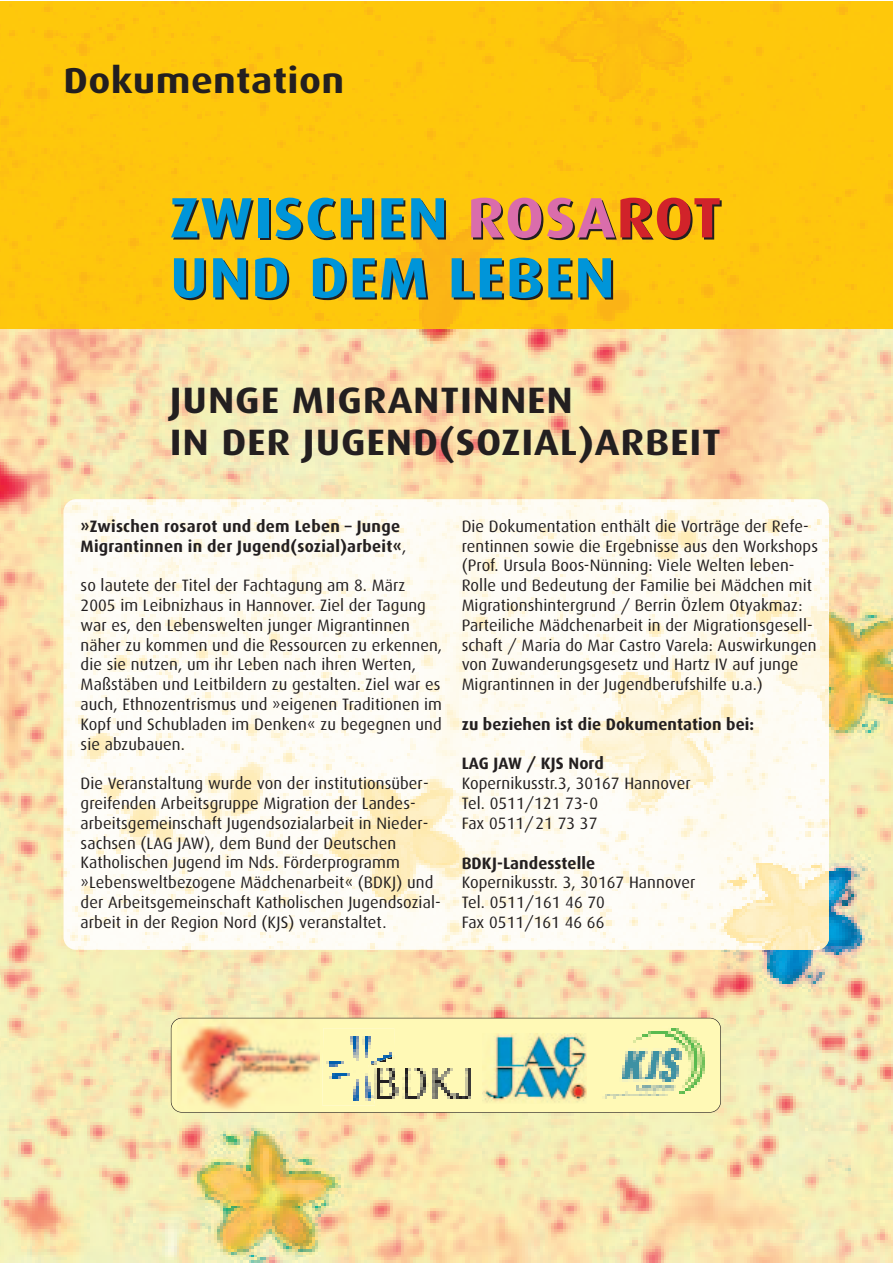
<style>
.page{position:relative;width:893px;height:1263px;background:#fff}
.page>*{position:absolute;margin:0;border:0;box-sizing:border-box;transform-origin:0 0}
.t1{font:700 57px/60px "Dax";letter-spacing:.015em;color:#0095d9;scale:1.1 1}
.t2{font:700 36.75px/42px "Dax";letter-spacing:.02em;color:#231f20;scale:1.1 1}
.t3{font:700 36px "Dax";letter-spacing:.01em;color:#231f20;scale:1.1 1}
.t4{font:16.5px/19.8px "Dax";letter-spacing:.005em;color:#231f20}
.t5{font:700 16.5px/19.8px "Dax";letter-spacing:.005em;color:#231f20}
.s1{color:#da6dab}
.s2{color:#d1232a}
.s3{font-weight:400}
</style>
<div class="page">
<img style="left:0;top:329px;width:893px;height:934px">
<img style="left:64px;top:499px;width:765px;height:451px;border-radius:13px">
<img style="left:0;top:1px;width:893px;height:328px">
<div style="left:171px;top:1018px;width:550px;height:94px;background:#fff9b6;border-radius:11px"></div>
<img style="left:179px;top:1023px;width:140px;height:88px">
<div style="left:171px;top:1018px;width:550px;height:95px;border:1px solid #231f20;border-radius:11px"></div>
<img style="left:483px;top:1034px;width:104px;height:69px">
<img style="left:395px;top:1068px;width:75px;height:31px">
<svg style="left:322px;top:1028px;width:72px;height:77px"></svg>
<img style="left:326px;top:1030px;width:69px;height:71px">
<img style="left:598px;top:1024px;width:113px;height:81px;border-radius:11px">
<h3 class="t3" style="left:64px;top:65px;width:257px">Dokumentation</h3>
<h1 class="t1" style="left:170px;top:191px;width:503px">ZWISCHEN <span class="s1">ROSA</span><span class="s2">ROT<br></span>UND DEM LEBEN</h1>
<h2 class="t2" style="left:170px;top:381px;width:503px">JUNGE MIGRANTINNEN<br>IN DER JUGEND(SOZIAL)ARBEIT</h2>
<p class="t5" style="left:81px;top:517px;width:327px">»Zwischen rosarot und dem Leben – Junge<br>Migrantinnen in der Jugend(sozial)arbeit«<span class="s3">,</span></p>
<p class="t4" style="left:81px;top:577px;width:363px">so lautete der Titel der Fachtagung am 8. März 2005 im Leibnizhaus in Hannover. Ziel der Tagung war es, den Lebenswelten junger Migrantinnen näher zu kommen und die Ressourcen zu erkennen, die sie nutzen, um ihr Leben nach ihren Werten, Maßstäben und Leitbildern zu gestalten. Ziel war es auch, Ethnozentrismus und »eigenen Traditionen im Kopf und Schubladen im Denken« zu begegnen und sie abzubauen.</p>
<p class="t4" style="left:81px;top:775px;width:362px">Die Veranstaltung wurde von der institutionsüber&shy;greifenden Arbeitsgruppe Migration der Landes&shy;arbeitsgemeinschaft Jugendsozialarbeit in Nieder&shy;sachsen (LAG JAW), dem Bund der Deutschen Katholischen Jugend im Nds. Förderprogramm »Lebensweltbezogene Mädchenarbeit« (BDKJ) und der Arbeitsgemeinschaft Katholischen Jugendsozial&shy;arbeit in der Region Nord (KJS) veranstaltet.</p>
<p class="t4" style="left:462px;top:517px;width:358px">Die Dokumentation enthält die Vorträge der Refe&shy;rentinnen sowie die Ergebnisse aus den Workshops (Prof. Ursula Boos-Nünning: Viele Welten leben-Rolle und Bedeutung der Familie bei Mädchen mit Migrationshintergrund / Berrin Özlem Otyakmaz:<br>Parteiliche Mädchenarbeit in der Migrationsgesell&shy;schaft / Maria do Mar Castro Varela: Auswirkungen von Zuwanderungsgesetz und Hartz IV auf junge Migrantinnen in der Jugendberufshilfe u.a.)</p>
<p class="t5" style="left:462px;top:715px;width:294px">zu beziehen ist die Dokumentation bei:</p>
<p class="t5" style="left:462px;top:755px;width:144px">LAG JAW / KJS Nord</p>
<p class="t4" style="left:462px;top:775px;width:231px">Kopernikusstr.3, 30167 Hannover<br>Tel. 0511/121 73-0<br>Fax 0511/21 73 37</p>
<p class="t5" style="left:462px;top:854px;width:135px">BDKJ-Landesstelle</p>
<p class="t4" style="left:462px;top:874px;width:235px">Kopernikusstr. 3, 30167 Hannover<br>Tel. 0511/161 46 70<br>Fax 0511/161 46 66</p>
</div>
